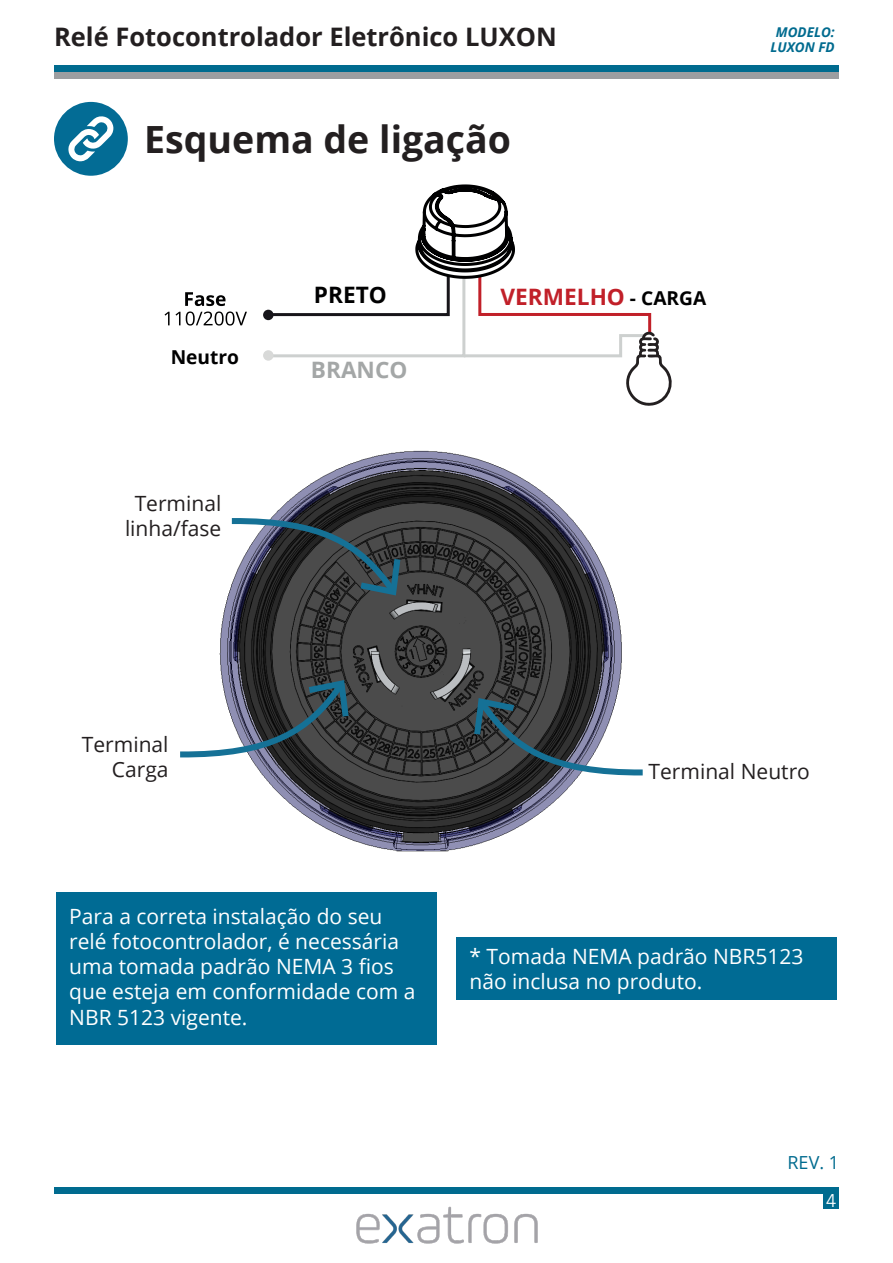
<style>
.page{position:relative;width:893px;height:1263px;background:#fff}
.page>*{position:absolute;margin:0;border:0;box-sizing:border-box;transform-origin:0 0}
.t1{font:700 37.5px "Open Sans";color:#231f20}
.t2{font:700 25.5px "Open Sans";color:#231f20}
.t3{font:700 22.65px "Open Sans";color:#c12029}
.t4{font:700 22.65px "Open Sans";color:#a4a7a7}
.t5{font:700 22.65px "Open Sans";color:#000001}
.t6{font:21px/25.2px "Open Sans";color:#fff}
.t7{font:21px "Open Sans";color:#231f20}
.t8{font:700 19.2px "Open Sans";color:#000001}
.t9{font:18px "Open Sans";color:#006b8f}
.t10{font:18px "News Gothic BT";color:#fff}
.t11{font:italic 700 13.5px/15px "Open Sans";color:#006b8f;text-align:center}
.s1{font-size:19.2px;color:#000001}
</style>
<div class="page">
<div style="left:54px;top:1187px;width:785px;height:7px;background:#006b8f"></div>
<div style="left:823px;top:1194px;width:16px;height:15px;background:#006b8f"></div>
<img style="left:356px;top:1206px;width:182px;height:38px">
<div style="left:54px;top:65px;width:785px;height:6px;background:#006b8f"></div>
<div style="left:54px;top:72px;width:785px;height:7px;background:#9c9ea1"></div>
<div style="left:54px;top:102px;width:74px;height:74px;background:#036c95;border-radius:50%"></div>
<svg style="left:68px;top:116px;width:45px;height:45px"></svg>
<svg style="left:165px;top:292px;width:82px;height:34px"></svg>
<svg style="left:264px;top:184px;width:408px;height:222px"></svg>
<img style="left:219px;top:450px;width:403px;height:401px">
<svg style="left:226px;top:515px;width:175px;height:83px"></svg>
<svg style="left:180px;top:677px;width:169px;height:83px"></svg>
<svg style="left:474px;top:695px;width:169px;height:83px"></svg>
<div style="left:56px;top:892px;width:381px;height:152px;background:#006b94"></div>
<div style="left:456px;top:937px;width:381px;height:62px;background:#006b94"></div>
<p class="t2" style="left:54px;top:19px;width:504px">Relé Fotocontrolador Eletrônico LUXON</p>
<p class="t11" style="left:770px;top:24px;width:66px">MODELO:<br>LUXON FD</p>
<p class="t1" style="left:144px;top:112px;width:368px">Esquema de ligação</p>
<p class="t8" style="left:171px;top:343px;width:70px">Neutro</p>
<p class="t7" style="left:135px;top:488px;width:88px">Terminal</p>
<p class="t7" style="left:125px;top:514px;width:98px">linha/fase</p>
<p class="t5" style="left:314px;top:279px;width:74px">PRETO</p>
<p class="t4" style="left:311px;top:354px;width:98px">BRANCO</p>
<p class="t3" style="left:501px;top:280px;width:207px">VERMELHO <span class="s1">- CARGA</span></p>
<p class="t7" style="left:82px;top:730px;width:88px">Terminal</p>
<p class="t7" style="left:112px;top:755px;width:58px">Carga</p>
<p class="t7" style="left:649px;top:757px;width:163px">Terminal Neutro</p>
<p class="t6" style="left:69px;top:903px;width:348px">Para a correta instalação do seu relé fotocontrolador, é necessária uma tomada padrão NEMA 3 fios que esteja em conformidade com a<br>NBR 5123 vigente.</p>
<p class="t6" style="left:469px;top:943px;width:336px">* Tomada NEMA padrão NBR5123 não inclusa no produto.</p>
<p class="t9" style="left:787px;top:1150px;width:53px">REV. 1</p>
<p class="t10" style="left:826px;top:1190px;width:12px">4</p>
</div>
